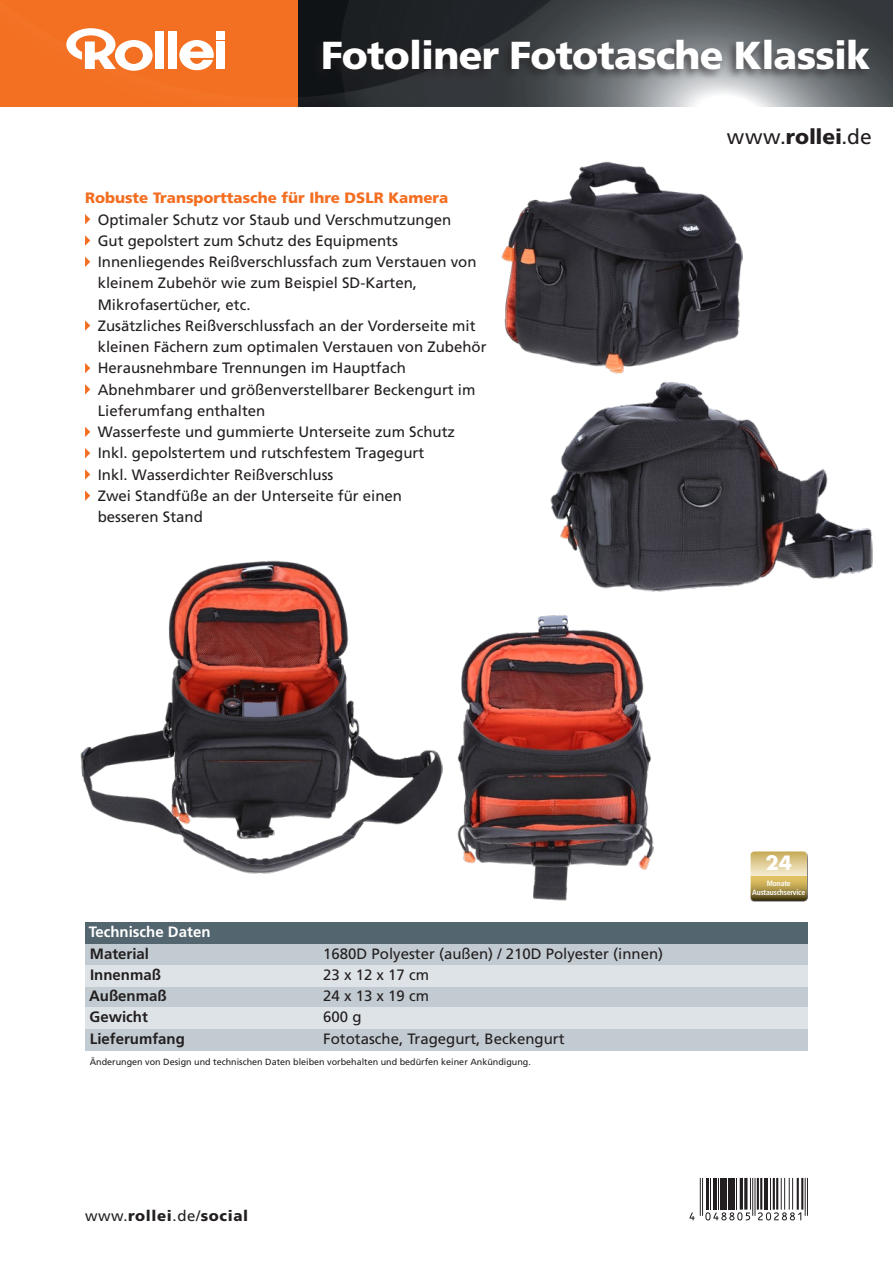
<style>
.page{position:relative;width:893px;height:1263px;background:#fff}
.page>*{position:absolute;margin:0;border:0;box-sizing:border-box;transform-origin:0 0}
.t1{font:900 39px "Frutiger LT";letter-spacing:-.02em;color:#fff}
.t2{font:21px "Frutiger LT";color:#231f20}
.t3{font:700 19.2px "Futura";color:#fff}
.t4{font:15px/21.3px "Frutiger LT";color:#231f20}
.t5{font:700 15px "Frutiger LT";color:#231f20}
.t6{font:900 15px "Frutiger LT";color:#f36e21}
.t7{font:900 15px "Frutiger LT";letter-spacing:.045em;color:#231f20}
.t8{font:700 15px "Frutiger LT";color:#fff}
.t9{font:9px "Frutiger LT";color:#231f20}
.t10{font:700 condensed 7.65px/8.4px "Frutiger LT";letter-spacing:-.02em;color:#fff;text-align:center}
.s1{font-weight:900}
.s2{font-weight:400}
</style>
<div class="page">
<img style="left:298px;top:0;width:595px;height:106px">
<div style="left:0;top:0;width:298px;height:106px;background:#f36f21"></div>
<svg style="left:179px;top:40px;width:35px;height:30px"></svg>
<div style="left:155px;top:32px;width:9px;height:37px;background:#fff"></div>
<div style="left:168px;top:32px;width:8px;height:37px;background:#fff"></div>
<div style="left:216px;top:32px;width:9px;height:8px;background:#fff"></div>
<div style="left:216px;top:41px;width:9px;height:28px;background:#fff"></div>
<svg style="left:66px;top:28px;width:87px;height:43px"></svg>
<svg style="left:699px;top:1178px;width:106px;height:42px"></svg>
<hr style="left:702px;top:1178px;width:1px;height:38px;background:#231f20">
<hr style="left:700px;top:1178px;width:1px;height:38px;background:#231f20">
<hr style="left:707px;top:1178px;width:2px;height:31px;background:#231f20">
<hr style="left:710px;top:1178px;width:1px;height:31px;background:#231f20">
<hr style="left:713px;top:1178px;width:4px;height:31px;background:#231f20">
<hr style="left:718px;top:1178px;width:1px;height:31px;background:#231f20">
<hr style="left:720px;top:1178px;width:2px;height:31px;background:#231f20">
<hr style="left:724px;top:1178px;width:3px;height:31px;background:#231f20">
<hr style="left:728px;top:1178px;width:2px;height:31px;background:#231f20">
<hr style="left:732px;top:1178px;width:3px;height:31px;background:#231f20">
<hr style="left:736px;top:1178px;width:1px;height:31px;background:#231f20">
<hr style="left:744px;top:1178px;width:3px;height:31px;background:#231f20">
<hr style="left:740px;top:1178px;width:3px;height:31px;background:#231f20">
<hr style="left:754px;top:1178px;width:1px;height:38px;background:#231f20">
<hr style="left:752px;top:1178px;width:1px;height:38px;background:#231f20">
<hr style="left:750px;top:1178px;width:1px;height:31px;background:#231f20">
<hr style="left:760px;top:1178px;width:2px;height:31px;background:#231f20">
<hr style="left:757px;top:1178px;width:2px;height:31px;background:#231f20">
<hr style="left:765px;top:1178px;width:3px;height:31px;background:#231f20">
<hr style="left:770px;top:1178px;width:1px;height:31px;background:#231f20">
<hr style="left:776px;top:1178px;width:2px;height:31px;background:#231f20">
<hr style="left:773px;top:1178px;width:2px;height:31px;background:#231f20">
<hr style="left:792px;top:1178px;width:1px;height:31px;background:#231f20">
<hr style="left:789px;top:1178px;width:1px;height:31px;background:#231f20">
<hr style="left:784px;top:1178px;width:1px;height:31px;background:#231f20">
<hr style="left:781px;top:1178px;width:1px;height:31px;background:#231f20">
<hr style="left:801px;top:1178px;width:2px;height:31px;background:#231f20">
<hr style="left:797px;top:1178px;width:2px;height:31px;background:#231f20">
<hr style="left:807px;top:1178px;width:1px;height:38px;background:#231f20">
<hr style="left:805px;top:1178px;width:1px;height:38px;background:#231f20">
<svg style="left:689px;top:1212px;width:6px;height:8px"></svg>
<svg style="left:705px;top:1212px;width:45px;height:8px"></svg>
<svg style="left:758px;top:1212px;width:43px;height:8px"></svg>
<img style="left:502px;top:162px;width:240px;height:211px">
<img style="left:550px;top:381px;width:322px;height:211px">
<img style="left:81px;top:560px;width:361px;height:313px">
<img style="left:458px;top:615px;width:195px;height:286px">
<div style="left:312px;top:37px;width:560px;height:43px;background:#231f20;opacity:.6"></div>
<div style="left:85px;top:944px;width:723px;height:21px;background:#c2cbd1"></div>
<div style="left:85px;top:986px;width:723px;height:22px;background:#c2cbd1"></div>
<div style="left:85px;top:1029px;width:723px;height:21px;background:#c2cbd1"></div>
<div style="left:85px;top:965px;width:723px;height:21px;background:#dee3e7"></div>
<div style="left:85px;top:1008px;width:723px;height:21px;background:#dee3e7"></div>
<div style="left:85px;top:923px;width:723px;height:21px;background:#53656e"></div>
<svg style="left:85px;top:214px;width:5px;height:10px"></svg>
<svg style="left:85px;top:235px;width:5px;height:11px"></svg>
<svg style="left:85px;top:257px;width:5px;height:10px"></svg>
<svg style="left:85px;top:320px;width:5px;height:11px"></svg>
<svg style="left:85px;top:363px;width:5px;height:10px"></svg>
<svg style="left:85px;top:384px;width:5px;height:11px"></svg>
<svg style="left:85px;top:427px;width:5px;height:10px"></svg>
<svg style="left:85px;top:448px;width:5px;height:10px"></svg>
<svg style="left:85px;top:469px;width:5px;height:11px"></svg>
<svg style="left:85px;top:490px;width:5px;height:11px"></svg>
<div style="left:747px;top:850px;width:62px;height:52px;background:#231f20;opacity:.75"></div>
<svg style="left:751px;top:851px;width:56px;height:49px;background:#c4af6f"></svg>
<p class="t1" style="left:321px;top:31px;width:551px">Fotoliner Fototasche Klassik</p>
<p class="t6" style="left:85px;top:189px;width:365px">Robuste Transporttasche für Ihre DSLR Kamera</p>
<p class="t4" style="left:98px;top:209px;width:355px">Optimaler Schutz vor Staub und Verschmutzungen</p>
<p class="t4" style="left:98px;top:230px;width:302px">Gut gepolstert zum Schutz des Equipments</p>
<p class="t4" style="left:98px;top:251px;width:380px">Innenliegendes Reißverschlussfach zum Verstauen von kleinem Zubehör wie zum Beispiel SD-Karten,<br>Mikrofasertücher, etc.</p>
<p class="t4" style="left:98px;top:315px;width:390px">Zusätzliches Reißverschlussfach an der Vorderseite mit kleinen Fächern zum optimalen Verstauen von Zubehör</p>
<p class="t4" style="left:98px;top:358px;width:310px">Herausnehmbare Trennungen im Hauptfach</p>
<p class="t4" style="left:98px;top:379px;width:379px">Abnehmbarer und größenverstellbarer Beckengurt im<br>Lieferumfang enthalten</p>
<p class="t4" style="left:98px;top:421px;width:359px">Wasserfeste und gummierte Unterseite zum Schutz</p>
<p class="t4" style="left:98px;top:443px;width:328px">Inkl. gepolstertem und rutschfestem Tragegurt</p>
<p class="t4" style="left:98px;top:464px;width:237px">Inkl. Wasserdichter Reißverschluss</p>
<p class="t4" style="left:98px;top:485px;width:306px">Zwei Standfüße an der Unterseite für einen besseren Stand</p>
<p class="t2" style="left:727px;top:125px;width:146px">www.<span class="s1">rollei</span>.de</p>
<p class="t8" style="left:89px;top:923px;width:123px">Technische Daten</p>
<p class="t5" style="left:90px;top:944px;width:61px">Material</p>
<p class="t4" style="left:323px;top:943px;width:342px">1680D Polyester (außen) / 210D Polyester (innen)</p>
<p class="t5" style="left:90px;top:966px;width:72px">Innenmaß</p>
<p class="t4" style="left:323px;top:964px;width:107px">23 x 12 x 17 cm</p>
<p class="t5" style="left:89px;top:987px;width:79px">Außenmaß</p>
<p class="t4" style="left:323px;top:985px;width:107px">24 x 13 x 19 cm</p>
<p class="t5" style="left:90px;top:1008px;width:60px">Gewicht</p>
<p class="t4" style="left:323px;top:1006px;width:40px">600 g</p>
<p class="t5" style="left:90px;top:1029px;width:97px">Lieferumfang</p>
<p class="t4" style="left:323px;top:1028px;width:243px">Fototasche, Tragegurt, Beckengurt</p>
<p class="t9" style="left:90px;top:1056px;width:443px">Änderungen von Design und technischen Daten bleiben vorbehalten und bedürfen keiner Ankündigung.</p>
<p class="t7" style="left:85px;top:1206px;width:165px"><span class="s2">www.</span>rollei<span class="s2">.de/</span>social</p>
<p class="t3" style="left:766px;top:853px;width:28px">24</p>
<p class="t10" style="left:752px;top:879px;width:55px">Monate<br>Austauschservice</p>
</div>
